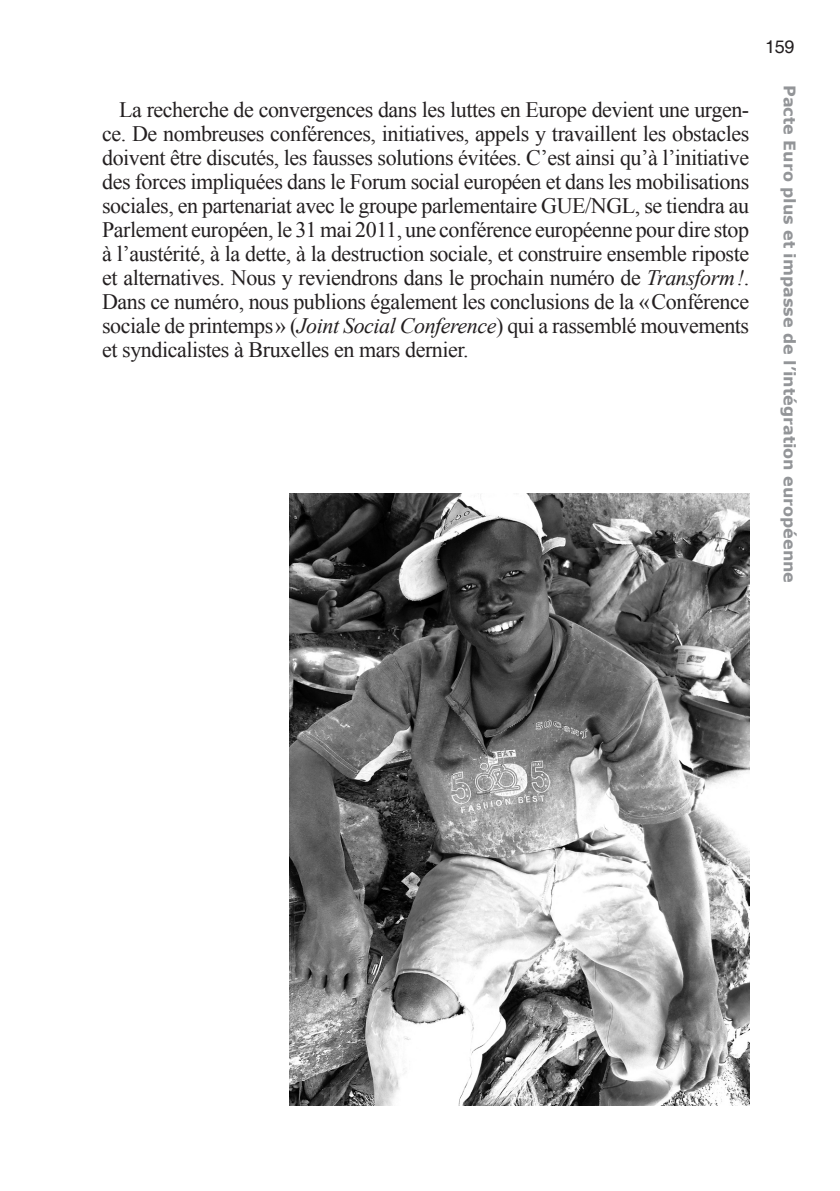
<style>
.page{position:relative;width:840px;height:1191px;background:#fff}
.page>*{position:absolute;margin:0;border:0;box-sizing:border-box;transform-origin:0 0}
.Texte_List{font:22px/24px "Times New Roman";letter-spacing:-.02em;color:#231f20;text-align:justify}
.TitreC_G{font:18px "Helvetica";color:#231f20}
.Titre_courant{font:700 16px "Verdana";color:#939598}
.s1{font-style:italic}
</style>
<div class="page">
<img style="left:289px;top:493px;width:459px;height:613px">
<p class="Texte_List" style="left:102px;top:98px;width:648px;text-indent:17px">La recherche de convergences dans les luttes en Europe devient une urgen&shy;ce. De nombreuses conférences, initiatives, appels y travaillent les obstacles doivent être discutés, les fausses solutions évitées. C’est ainsi qu’à l’initiative des forces impliquées dans le Forum social européen et dans les mobilisations sociales, en partenariat avec le groupe parlementaire GUE/NGL, se tiendra au Parlement européen, le 31 mai 2011, une conférence européenne pour dire stop à l’austérité, à la dette, à la destruction sociale, et construire ensemble riposte et alternatives. Nous y reviendrons dans le prochain numéro de <span class="s1">Transform!</span>.<br>Dans ce numéro, nous publions également les conclusions de la «Conférence sociale de printemps» (<span class="s1">Joint Social Conference</span>) qui a rassemblé mouvements et syndicalistes à Bruxelles en mars dernier.</p>
<p class="TitreC_G" style="left:764px;top:36px;width:31px">159</p>
<p class="Titre_courant" style="left:799px;top:85px;width:499px;rotate:90deg">Pacte Euro plus et impasse de l’intégration européenne</p>
</div>
